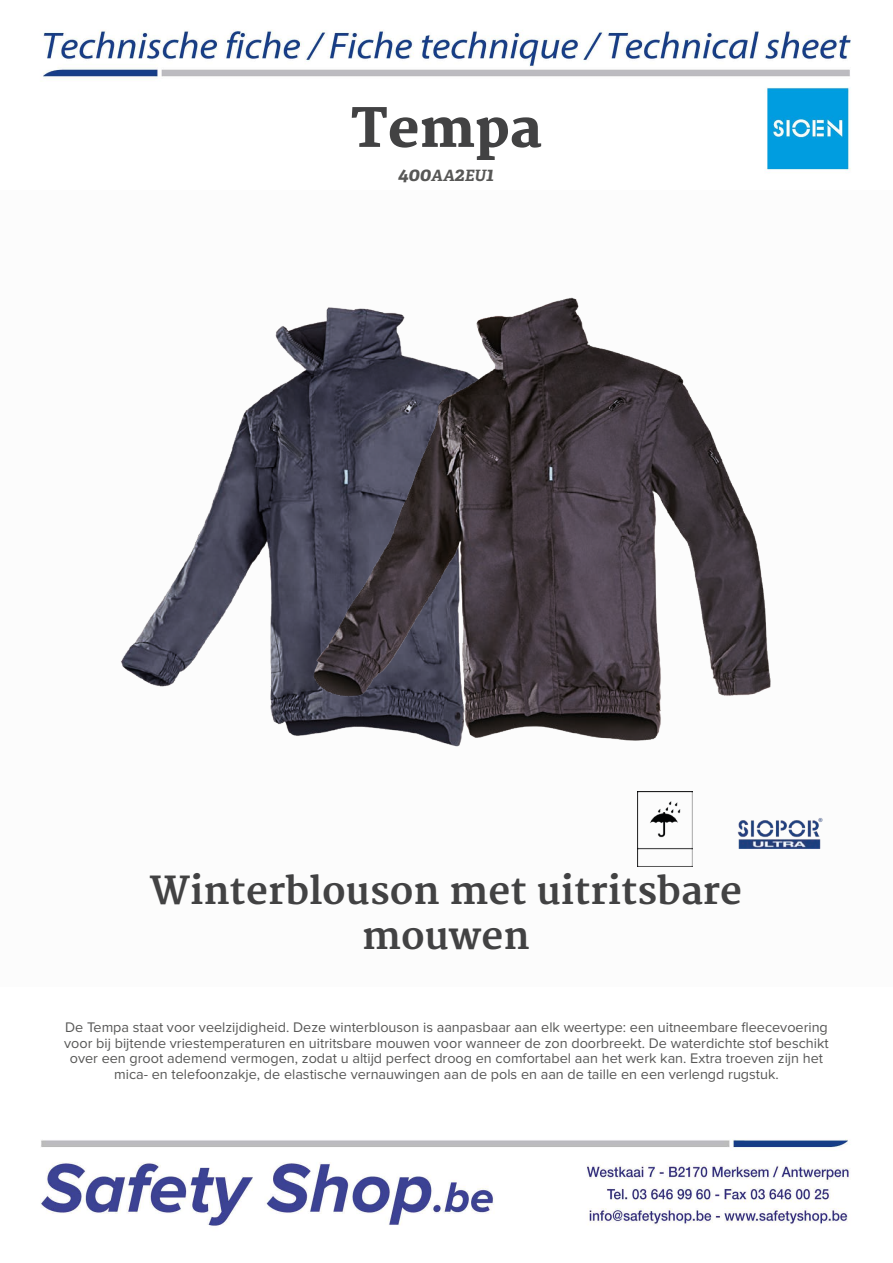
<style>
.page{position:relative;width:893px;height:1263px;background:#fff}
.page>*{position:absolute;margin:0;border:0;box-sizing:border-box;transform-origin:0 0}
.t1{font:800 52.5px "Merriweather";color:#424243}
.t2{font:700 37.5px/45px "Merriweather";color:#424243;text-align:center}
.t3{font:italic 700 19.5px "Adelle PE";color:#575756}
.t4{font:14.4px/15.6px "Proxima Nova";color:#575756;text-align:center}
.s1{font-size:15.6px}
</style>
<div class="page">
<img style="left:40px;top:30px;width:811px;height:1196px">
<div style="left:0;top:190px;width:893px;height:797px;background:#fcfcfc"></div>
<img style="left:783px;top:818px;width:40px;height:31px">
<img style="left:110px;top:170px;width:188px;height:566px">
<img style="left:298px;top:170px;width:485px;height:697px">
<h1 class="t1" style="left:351px;top:98px;width:192px">Tempa</h1>
<h3 class="t3" style="left:398px;top:160px;width:97px">400<span class="s1">AA</span>2<span class="s1">EU</span>1</h3>
<h2 class="t2" style="left:150px;top:869px;width:594px">Winterblouson met uitritsbare mouwen</h2>
<p class="t4" style="left:64px;top:1020px;width:766px">De Tempa staat voor veelzijdigheid. Deze winterblouson is aanpasbaar aan elk weertype: een uitneembare fleecevoering voor bij bijtende vriestemperaturen en uitritsbare mouwen voor wanneer de zon doorbreekt. De waterdichte stof beschikt over een groot ademend vermogen, zodat u altijd perfect droog en comfortabel aan het werk kan. Extra troeven zijn het mica- en telefoonzakje, de elastische vernauwingen aan de pols en aan de taille en een verlengd rugstuk.</p>
</div>
